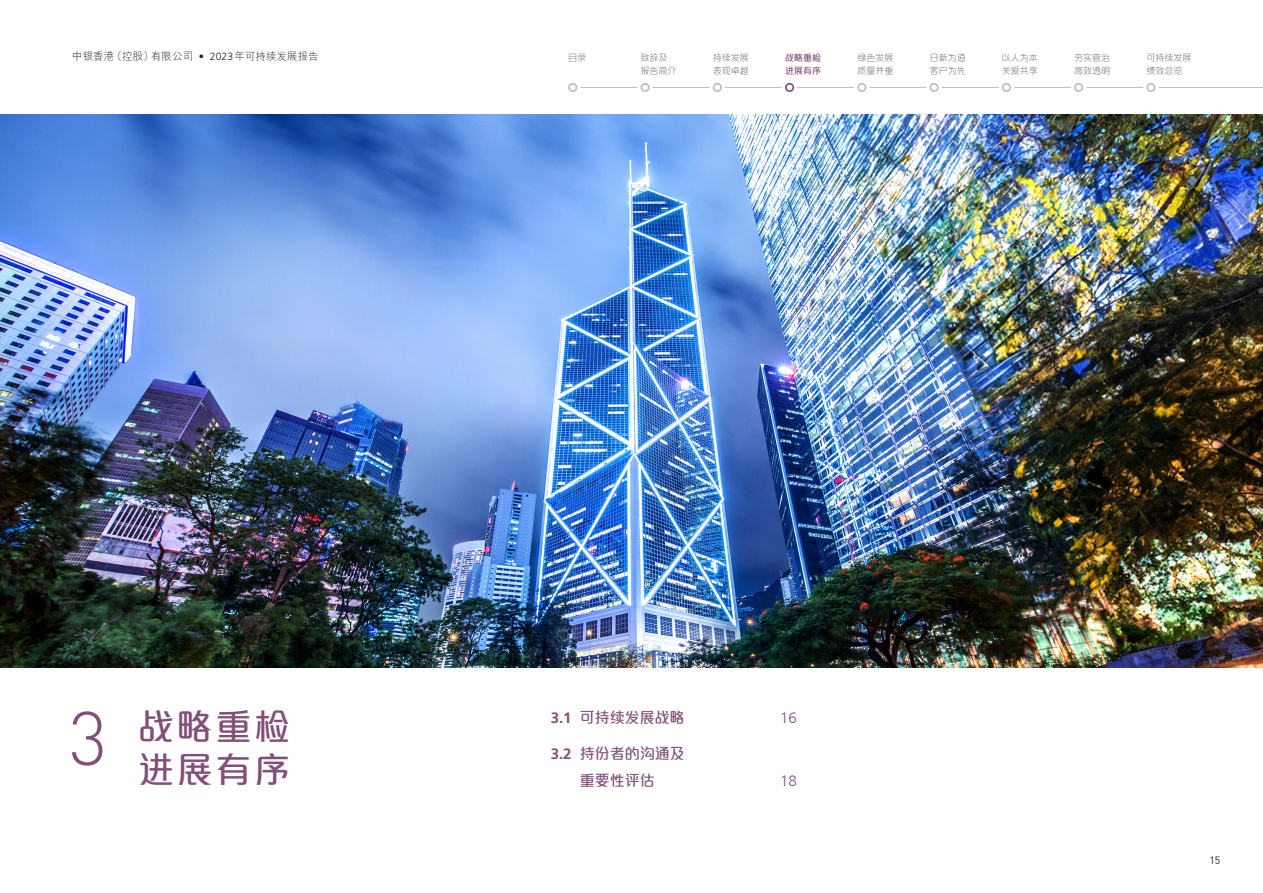
<style>
.page{position:relative;width:1263px;height:893px;background:#fff}
.page>*{position:absolute;margin:0;border:0;box-sizing:border-box;transform-origin:0 0}
.t1{font:500 36px/43.5px "M Elle HKS";letter-spacing:.075em;color:#814f7a;text-align:right}
.t2{font:500 15px/27px "M Elle HKS";color:#814f7a;text-align:center}
.t3{font:300 15px "Frutiger CE";color:#814f7a}
.t4{font:300 10.5px "M Hei HKS";color:#231f20}
.t5{font:10.5px "DINOT";color:#231f20}
.t6{font:300 9px/12.3px "M Elle HKS";color:#636366}
.t7{font:500 9px/12.3px "M Elle HKS";color:#814f7a}
.s1{font-family:"Frutiger LT Std"}
.s2{font-family:"DINOT";font-weight:300;font-size:75px}
.s3{font-family:"Frutiger LT Std";font-weight:700}
</style>
<div class="page">
<img style="left:0;top:115px;width:1263px;height:553px">
<hr style="left:581px;top:87px;width:56px;height:1px;background:#bcbdc0">
<hr style="left:725px;top:87px;width:56px;height:1px;background:#bcbdc0">
<hr style="left:1014px;top:87px;width:57px;height:1px;background:#bcbdc0">
<hr style="left:653px;top:87px;width:56px;height:1px;background:#bcbdc0">
<hr style="left:942px;top:87px;width:56px;height:1px;background:#bcbdc0">
<hr style="left:798px;top:87px;width:56px;height:1px;background:#bcbdc0">
<hr style="left:1087px;top:87px;width:56px;height:1px;background:#bcbdc0">
<hr style="left:870px;top:87px;width:56px;height:1px;background:#bcbdc0">
<hr style="left:1159px;top:87px;width:104px;height:1px;background:#bcbdc0">
<svg style="left:1146px;top:83px;width:9px;height:9px"></svg>
<svg style="left:1002px;top:83px;width:9px;height:9px"></svg>
<svg style="left:857px;top:83px;width:9px;height:9px"></svg>
<svg style="left:713px;top:83px;width:9px;height:9px"></svg>
<svg style="left:1074px;top:83px;width:9px;height:9px"></svg>
<svg style="left:929px;top:83px;width:10px;height:9px"></svg>
<svg style="left:785px;top:83px;width:9px;height:9px"></svg>
<svg style="left:640px;top:83px;width:10px;height:9px"></svg>
<svg style="left:568px;top:83px;width:9px;height:9px"></svg>
<p class="t4" style="left:72px;top:49px;width:248px">中銀香港（控股）有限公司 <span class="s1">• 2023</span>年可持續發展報告</p>
<p class="t6" style="left:568px;top:52px;width:19px">目錄</p>
<p class="t6" style="left:640px;top:52px;width:37px">致辭及報告簡介</p>
<p class="t6" style="left:713px;top:52px;width:37px">持續發展表現卓越</p>
<p class="t7" style="left:785px;top:51px;width:37px">戰略重檢進展有序</p>
<p class="t6" style="left:857px;top:52px;width:37px">綠色發展質量並重</p>
<p class="t6" style="left:930px;top:52px;width:37px">日新為道客戶為先</p>
<p class="t6" style="left:1002px;top:52px;width:37px">以人為本關愛共享</p>
<p class="t6" style="left:1074px;top:52px;width:37px">夯實管治高效透明</p>
<p class="t6" style="left:1146px;top:52px;width:46px">可持續發展績效總覽</p>
<h1 class="t1" style="left:69px;top:702px;width:223px"><span class="s2">3</span> 戰略重檢進展有序</h1>
<h2 class="t2" style="left:551px;top:703px;width:136px"><span class="s3">3.1</span> 可持續發展戰略</h2>
<h2 class="t3" style="left:780px;top:709px;width:18px">16</h2>
<h2 class="t2" style="left:551px;top:739px;width:136px"><span class="s3">3.2</span> 持份者的溝通及重要性評估</h2>
<h2 class="t3" style="left:780px;top:772px;width:18px">18</h2>
<p class="t5" style="left:1209px;top:852px;width:12px">15</p>
</div>
